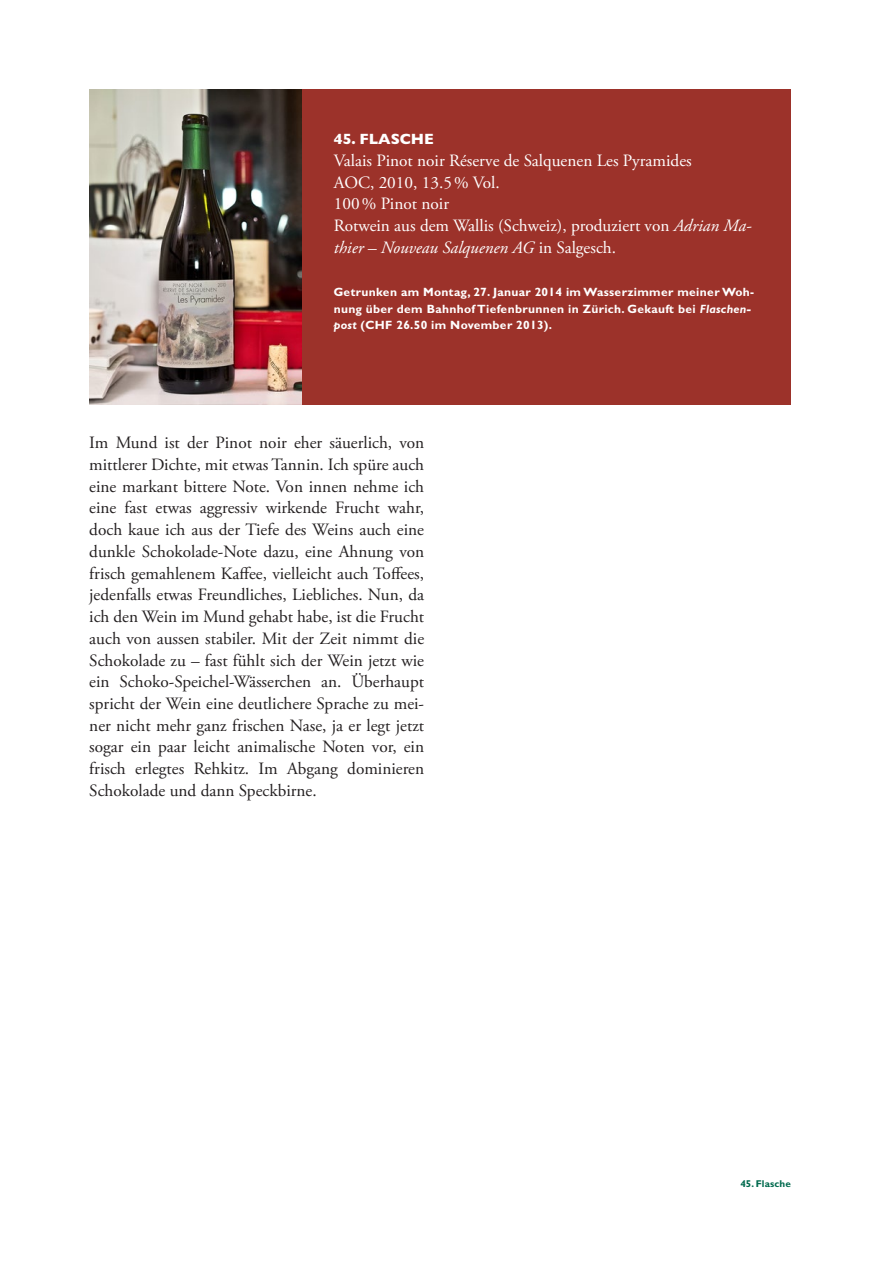
<style>
.page{position:relative;width:893px;height:1263px;background:#fff}
.page>*{position:absolute;margin:0;border:0;box-sizing:border-box;transform-origin:0 0}
.Lauftext_ohne_Einzug{font:17.25px/21.8px "Adobe Garamond Pro";color:#231f20;text-align:justify}
.Flasche_Kasten_Lauft{font:17.25px/21.8px "Adobe Garamond Pro";color:#fff}
.Flasche_Kasten_Titel{font:800 15px "Gill Sans MT Pro";color:#fff}
.Getrunken_am_weiss{font:700 12px/16.4px "Gill Sans MT Pro";letter-spacing:.025em;color:#fff}
.Thema_der_Seiten{font:700 9.9px "Gill Sans MT Pro";letter-spacing:.01em;color:#006a4e}
.s1{font-style:italic}
</style>
<div class="page">
<div style="left:302px;top:89px;width:489px;height:316px;background:#9c322a"></div>
<img style="left:89px;top:90px;width:213px;height:314px">
<p class="Flasche_Kasten_Titel" style="left:334px;top:130px;width:102px">45. FLASCHE</p>
<p class="Flasche_Kasten_Lauft" style="left:334px;top:150px;width:359px">Valais Pinot noir Réserve de Salquenen Les Pyramides</p>
<p class="Flasche_Kasten_Lauft" style="left:334px;top:172px;width:167px">AOC, 2010, 13.5% Vol.</p>
<p class="Flasche_Kasten_Lauft" style="left:334px;top:194px;width:117px">100% Pinot noir</p>
<p class="Flasche_Kasten_Lauft" style="left:334px;top:215px;width:419px">Rotwein aus dem Wallis (Schweiz), produziert von <span class="s1">Adrian Ma&shy;thier – Nouveau Salquenen AG</span> in Salgesch.</p>
<p class="Getrunken_am_weiss" style="left:334px;top:284px;width:422px">Getrunken am Montag, 27. Januar 2014 im Wasserzimmer meiner Woh&shy;nung über dem Bahnhof Tiefenbrunnen in Zürich. Gekauft bei <span class="s1">Flaschen&shy;post</span> (CHF 26.50 im November 2013).</p>
<p class="Lauftext_ohne_Einzug" style="left:89px;top:432px;width:336px">Im Mund ist der Pinot noir eher säuerlich, von mittlerer Dichte, mit etwas Tannin. Ich spüre auch eine markant bittere Note. Von innen nehme ich eine fast etwas aggressiv wirkende Frucht wahr, doch kaue ich aus der Tiefe des Weins auch eine dunkle Schokolade-Note dazu, eine Ahnung von frisch gemahlenem Kaffee, vielleicht auch Toffees, jedenfalls etwas Freundliches, Liebliches. Nun, da ich den Wein im Mund gehabt habe, ist die Frucht auch von aussen stabiler. Mit der Zeit nimmt die Schokolade zu – fast fühlt sich der Wein jetzt wie ein Schoko-Speichel-Wässerchen an. Überhaupt spricht der Wein eine deutlichere Sprache zu mei&shy;ner nicht mehr ganz frischen Nase, ja er legt jetzt sogar ein paar leicht animalische Noten vor, ein frisch erlegtes Rehkitz. Im Abgang dominieren Schokolade und dann Speckbirne.</p>
<p class="Thema_der_Seiten" style="left:740px;top:1177px;width:52px">45. Flasche</p>
</div>
